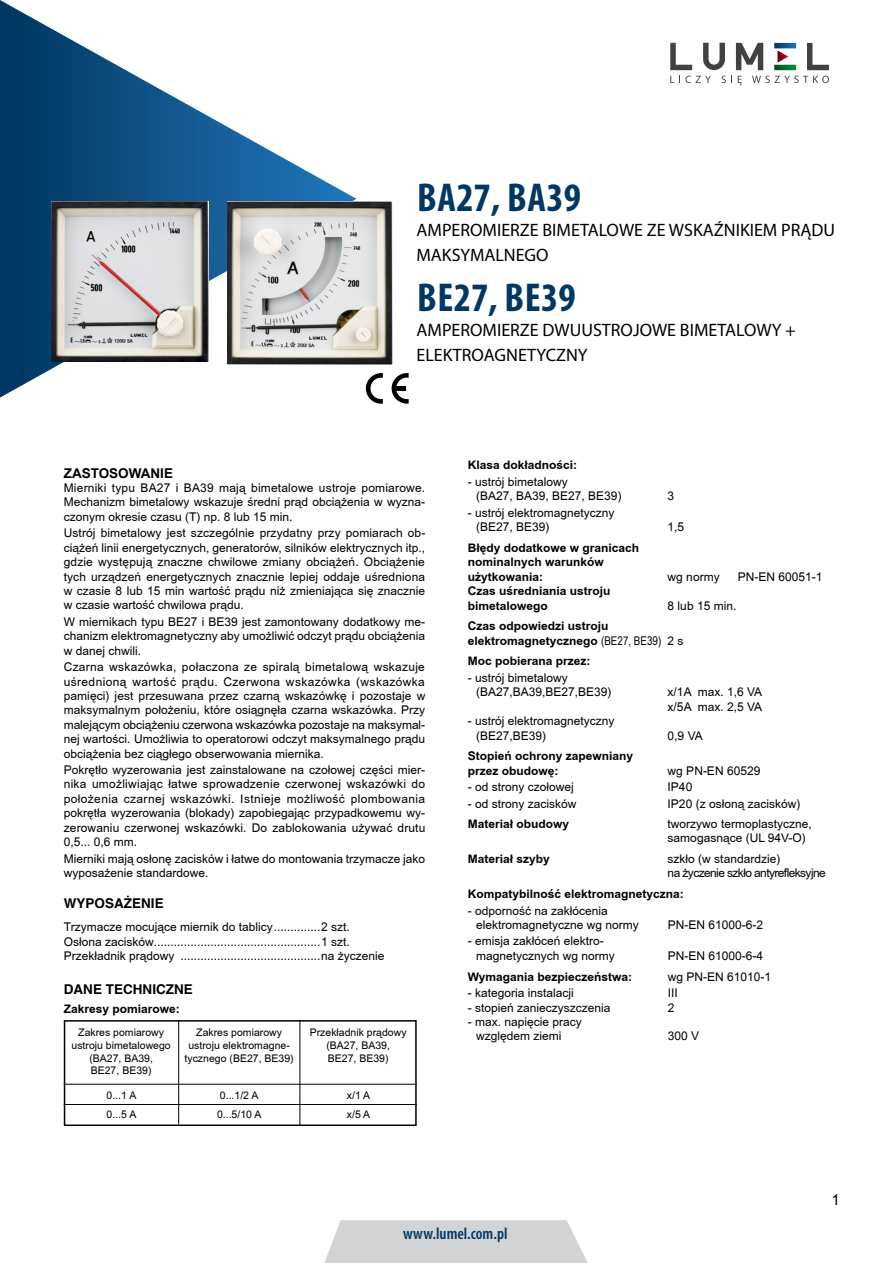
<style>
.page{position:relative;width:893px;height:1263px;background:#fff}
.page>*{position:absolute;margin:0;border:0;box-sizing:border-box;transform-origin:0 0}
.t1{font:700 condensed 40.5px "Myriad Pro";letter-spacing:.01em;color:#003863}
.t2{font:18px/24.9px "Myriad Pro";color:#000}
.t3{font:600 condensed 16.5px "Myriad Pro";color:#003863}
.t4{font:15px "Arial";color:#000}
.t5{font:700 13.5px "PL Switzerland";color:#000}
.t6{font:700 13.5px "Arial";color:#000}
.t7{font:12px/14.4px "Arial PL";color:#000}
.t8{font:12px/14.4px "Arial PL Bold";color:#000}
.t9{font:12px/14.4px "Arial PL";letter-spacing:-.05em;color:#000}
.t10{font:10.5px/12.6px "Arial PL";color:#000;text-align:center}
.s1{font-family:"Arial Narrow"}
.s2{font-family:"Arial PL"}
</style>
<div class="page">
<svg style="left:736px;top:43px;width:27px;height:27px"></svg>
<svg style="left:670px;top:43px;width:22px;height:27px"></svg>
<svg style="left:807px;top:43px;width:22px;height:27px"></svg>
<svg style="left:774px;top:65px;width:22px;height:5px"></svg>
<svg style="left:703px;top:43px;width:22px;height:27px"></svg>
<svg style="left:738px;top:76px;width:4px;height:9px"></svg>
<svg style="left:721px;top:76px;width:11px;height:7px"></svg>
<svg style="left:670px;top:76px;width:41px;height:7px"></svg>
<svg style="left:752px;top:76px;width:77px;height:7px"></svg>
<svg style="left:774px;top:43px;width:22px;height:5px"></svg>
<svg style="left:777px;top:50px;width:11px;height:13px"></svg>
<svg style="left:324px;top:1220px;width:264px;height:43px;background:#d4d6d7"></svg>
<svg style="left:0;top:0;width:356px;height:398px"></svg>
<svg style="left:392px;top:373px;width:17px;height:31px"></svg>
<div style="left:395px;top:386px;width:10px;height:5px;background:#000"></div>
<svg style="left:366px;top:373px;width:17px;height:31px"></svg>
<img style="left:227px;top:201px;width:165px;height:163px">
<img style="left:51px;top:201px;width:157px;height:161px">
<div style="left:64px;top:1020px;width:353px;height:106px;border:2px solid #000"></div>
<hr style="left:64px;top:1084px;width:353px;height:1px;background:#000">
<hr style="left:64px;top:1104px;width:353px;height:1px;background:#000">
<hr style="left:178px;top:1021px;width:1px;height:103px;background:#000">
<hr style="left:300px;top:1021px;width:1px;height:105px;background:#000">
<h1 class="t1" style="left:417px;top:172px;width:165px">BA27, BA39</h1>
<h2 class="t2" style="left:417px;top:217px;width:420px">AMPEROMIERZE BIMETALOWE ZE WSKAŹNIKIEM PRĄDU<br>MAKSYMALNEGO</h2>
<h1 class="t1" style="left:417px;top:272px;width:160px">BE27, BE39</h1>
<h2 class="t2" style="left:417px;top:317px;width:381px">AMPEROMIERZE DWUUSTROJOWE BIMETALOWY +<br>ELEKTROAGNETYCZNY</h2>
<p class="t6" style="left:64px;top:464px;width:111px">ZASTOSOWANIE</p>
<p class="t7" style="left:64px;top:481px;width:363px;text-align:justify">Mierniki typu BA27 i BA39 maj¹ bimetalowe ustroje pomiarowe.<br>Mechanizm bimetalowy wskazuje œredni pr¹d obci¹¿enia w wyzna&shy;czonym okresie czasu (T) np. 8 lub 15 min.</p>
<p class="t7" style="left:64px;top:526px;width:363px;text-align:justify">Ustrój bimetalowy jest szczególnie przydatny przy pomiarach ob&shy;ci¹¿eñ linii energetycznych, generatorów, silników elektrycznych itp., gdzie wystêpuj¹ znaczne chwilowe zmiany obci¹¿eñ. Obci¹¿enie tych urz¹dzeñ energetycznych znacznie lepiej oddaje uœredniona w czasie 8 lub 15 min wartoœæ pr¹du ni¿ zmieniaj¹ca siê znacznie w czasie wartoœæ chwilowa pr¹du.</p>
<p class="t7" style="left:64px;top:615px;width:363px;text-align:justify">W miernikach typu BE27 i BE39 jest zamontowany dodatkowy me&shy;chanizm elektromagnetyczny aby umo¿liwiæ odczyt pr¹du obci¹¿enia w danej chwili.</p>
<p class="t7" style="left:64px;top:660px;width:363px;text-align:justify">Czarna wskazówka, po³aczona ze spiral¹ bimetalow¹ wskazuje uœrednion¹ wartoœæ pr¹du. Czerwona wskazówka (wskazówka pamiêci) jest przesuwana przez czarn¹ wskazówkê i pozostaje w maksymalnym po³o¿eniu, które osi¹gnê³a czarna wskazówka. Przy malej¹cym obci¹¿eniu czerwona wskazówka pozostaje na maksymal&shy;nej wartoœci. Umo¿liwia to operatorowi odczyt maksymalnego pr¹du obci¹¿enia bez ci¹g³ego obserwowania miernika.</p>
<p class="t7" style="left:64px;top:763px;width:363px;text-align:justify">Pokrêt³o wyzerowania jest zainstalowane na czo³owej czêœci mier&shy;nika umo¿liwiaj¹c ³atwe sprowadzenie czerwonej wskazówki do po³o¿enia czarnej wskazówki. Istnieje mo¿liwoœæ plombowania pokrêt³a wyzerowania (blokady) zapobiegaj¹c przypadkowemu wy&shy;zerowaniu czerwonej wskazówki. Do zablokowania u¿ywaæ drutu 0,5... 0,6 mm.</p>
<p class="t7" style="left:64px;top:852px;width:363px">Mierniki maj¹ os³onê zacisków i ³atwe do montowania trzymacze jako wyposa¿enie standardowe.</p>
<p class="t5" style="left:64px;top:895px;width:101px">WYPOSA¯ENIE</p>
<p class="t7" style="left:64px;top:920px;width:322px">Trzymacze mocuj¹ce miernik do tablicy..............2 szt.<br>Os³ona zacisków..................................................1 szt.<br>Przek³adnik pr¹dowy ..........................................na ¿yczenie</p>
<p class="t5" style="left:64px;top:981px;width:131px">DANE TECHNICZNE</p>
<p class="t8" style="left:64px;top:1002px;width:118px">Zakresy pomiarowe:</p>
<p class="t10" style="left:72px;top:1027px;width:101px">Zakres pomiarowy ustroju bimetalowego (BA27, BA39,<br>BE27, BE39)</p>
<p class="t10" style="left:185px;top:1027px;width:111px">Zakres pomiarowy ustroju elektromagne&shy;tycznego (BE27, BE39)</p>
<p class="t10" style="left:310px;top:1027px;width:98px">Przek³adnik pr¹dowy (BA27, BA39,<br>BE27, BE39)</p>
<p class="t10" style="left:107px;top:1086px;width:31px;line-height:18.9px;text-align:left">0...1 A<br>0...5 A</p>
<p class="t10" style="left:217px;top:1086px;width:46px;line-height:18.9px;text-align:left">0...1/2 A<br>0...5/10 A</p>
<p class="t10" style="left:347px;top:1086px;width:25px;line-height:18.9px;text-align:left">x/1 A x/5 A</p>
<p class="t8" style="left:468px;top:459px;width:111px">Klasa dok³adnoœci:</p>
<p class="t7" style="left:476px;top:475px;width:147px;text-indent:-8px">- ustrój bimetalowy<br>(BA27, BA39, BE27, BE39)</p>
<p class="t7" style="left:476px;top:506px;width:140px;text-indent:-8px">- ustrój elektromagnetyczny (BE27, BE39)</p>
<p class="t8" style="left:468px;top:541px;width:173px">B³êdy dodatkowe w granicach nominalnych warunków u¿ytkowania:</p>
<p class="t7" style="left:668px;top:489px;width:8px">3</p>
<p class="t7" style="left:668px;top:520px;width:18px">1,5</p>
<p class="t7" style="left:668px;top:570px;width:54px">wg normy</p>
<p class="t7" style="left:738px;top:570px;width:86px">PN-EN 60051-1</p>
<p class="t8" style="left:468px;top:584px;width:144px">Czas uœredniania ustroju bimetalowego</p>
<p class="t7" style="left:668px;top:599px;width:70px">8 lub 15 min.</p>
<p class="t8" style="left:468px;top:620px;width:217px">Czas odpowiedzi ustroju elektromagnetycznego <span class="s1">(BE27, BE39)</span> <span class="s2">2 s</span></p>
<p class="t8" style="left:468px;top:655px;width:124px">Moc pobierana przez:</p>
<p class="t7" style="left:476px;top:671px;width:137px;text-indent:-8px">- ustrój bimetalowy (BA27,BA39,BE27,BE39)</p>
<p class="t7" style="left:668px;top:685px;width:96px">x/1A max. 1,6 VA x/5A max. 2,5 VA</p>
<p class="t7" style="left:476px;top:714px;width:140px;text-indent:-8px">- ustrój elektromagnetyczny (BE27,BE39)</p>
<p class="t8" style="left:468px;top:750px;width:167px">Stopieñ ochrony zapewniany przez obudowê:</p>
<p class="t7" style="left:668px;top:729px;width:37px">0,9 VA</p>
<p class="t7" style="left:668px;top:764px;width:94px">wg PN-EN 60529</p>
<p class="t7" style="left:468px;top:780px;width:108px">- od strony czo³owej</p>
<p class="t7" style="left:668px;top:780px;width:26px">IP40</p>
<p class="t7" style="left:468px;top:797px;width:110px">- od strony zacisków</p>
<p class="t7" style="left:668px;top:797px;width:134px">IP20 (z os³on¹ zacisków)</p>
<p class="t8" style="left:468px;top:817px;width:103px">Materia³ obudowy</p>
<p class="t7" style="left:668px;top:817px;width:146px">tworzywo termoplastyczne, samogasnące (UL 94V-O)</p>
<p class="t8" style="left:468px;top:852px;width:84px">Materia³ szyby</p>
<p class="t9" style="left:668px;top:852px;width:160px">szkło (w standardzie)<br>na życzenie szkło antyrefleksyjne</p>
<p class="t8" style="left:468px;top:887px;width:218px">Kompatybilnoœæ elektromagnetyczna:</p>
<p class="t7" style="left:476px;top:904px;width:164px;text-indent:-8px">- odpornoœæ na zak³ócenia elektromagnetyczne wg normy</p>
<p class="t7" style="left:668px;top:918px;width:97px">PN-EN 61000-6-2</p>
<p class="t7" style="left:476px;top:934px;width:140px;text-indent:-8px">- emisja zak³óceñ elektro&shy;magnetycznych wg normy</p>
<p class="t7" style="left:668px;top:949px;width:97px">PN-EN 61000-6-4</p>
<p class="t8" style="left:468px;top:970px;width:166px">Wymagania bezpieczeñstwa:</p>
<p class="t7" style="left:668px;top:970px;width:105px">wg PN-EN 61010-1</p>
<p class="t7" style="left:468px;top:986px;width:108px">- kategoria instalacji</p>
<p class="t7" style="left:668px;top:986px;width:12px">III</p>
<p class="t7" style="left:468px;top:1000px;width:144px">- stopieñ zanieczyszczenia</p>
<p class="t7" style="left:668px;top:1000px;width:8px">2</p>
<p class="t7" style="left:476px;top:1015px;width:107px;text-indent:-8px">- max. napiêcie pracy wzglêdem ziemi</p>
<p class="t7" style="left:668px;top:1029px;width:33px">300 V</p>
<p class="t4" style="left:831px;top:1189px;width:10px">1</p>
<h3 class="t3" style="left:403px;top:1223px;width:106px">www.lumel.com.pl</h3>
</div>
